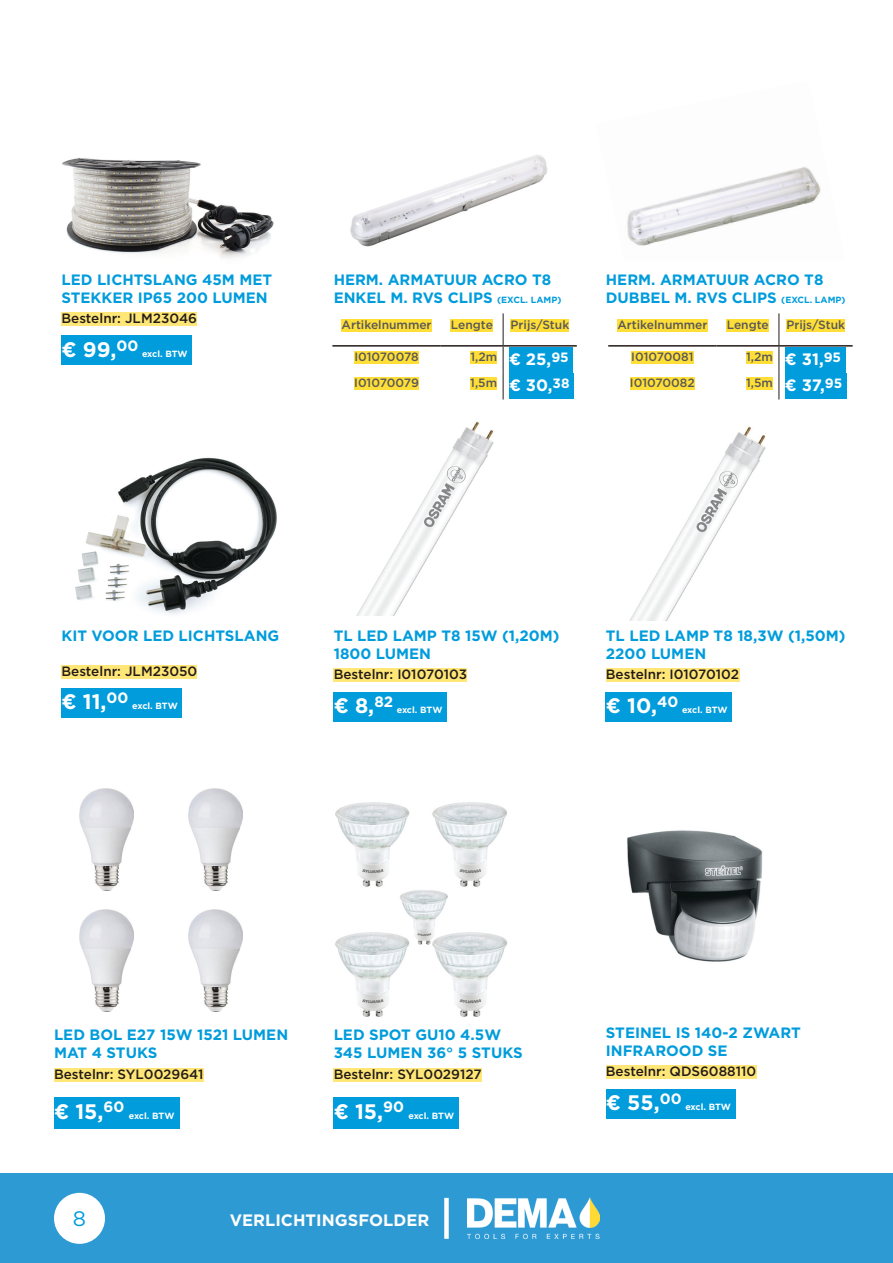
<style>
.page{position:relative;width:893px;height:1263px;background:#fff}
.page>*{position:absolute;margin:0;border:0;box-sizing:border-box;transform-origin:0 0}
.Alineastijl_1{font:700 21px "Gotham";color:#fff}
.t1{font:21px "Gotham";color:#009cdc}
.Alineastijl_1-2{font:700 16.5px "Gotham";color:#fff}
.t2{font:700 15px/18px "Gotham";color:#009cdc}
.Alineastijl_2{font:500 13.5px "Gotham";color:#231b1a}
.Artikelnummer{font:500 12px "Gotham";color:#595858}
.Artikelnummer_geel{font:500 12px "Gotham";color:#595858}
.Alineastijl_1-3{font:700 9px "Gotham";letter-spacing:-.01em;color:#fff}
.s1{font-size:21px}
.s2{font-size:9px}
</style>
<div class="page">
<div style="left:0;top:1174px;width:893px;height:89px;background:#2e9ad4"></div>
<div style="left:54px;top:1193px;width:51px;height:51px;background:#fff;border-radius:50%"></div>
<div style="left:444px;top:1198px;width:5px;height:41px;background:#fff"></div>
<img style="left:468px;top:1198px;width:132px;height:41px">
<div style="left:61px;top:312px;width:136px;height:14px;background:#ffe777"></div>
<div style="left:61px;top:336px;width:131px;height:29px;background:#009cdc"></div>
<div style="left:334px;top:668px;width:133px;height:14px;background:#ffe777"></div>
<div style="left:334px;top:692px;width:113px;height:29px;background:#009cdc"></div>
<div style="left:61px;top:665px;width:136px;height:13px;background:#ffe777"></div>
<div style="left:61px;top:688px;width:121px;height:30px;background:#009cdc"></div>
<div style="left:606px;top:668px;width:133px;height:14px;background:#ffe777"></div>
<div style="left:606px;top:692px;width:126px;height:29px;background:#009cdc"></div>
<div style="left:606px;top:1065px;width:150px;height:14px;background:#ffe777"></div>
<div style="left:606px;top:1089px;width:129px;height:29px;background:#009cdc"></div>
<div style="left:54px;top:1068px;width:150px;height:13px;background:#ffe777"></div>
<div style="left:54px;top:1097px;width:126px;height:31px;background:#009cdc"></div>
<div style="left:334px;top:1068px;width:148px;height:13px;background:#ffe777"></div>
<div style="left:334px;top:1097px;width:125px;height:31px;background:#009cdc"></div>
<img style="left:62px;top:158px;width:212px;height:100px">
<img style="left:357px;top:422px;width:137px;height:194px">
<img style="left:350px;top:155px;width:198px;height:92px">
<img style="left:75px;top:457px;width:202px;height:158px">
<img style="left:627px;top:167px;width:194px;height:79px">
<img style="left:630px;top:427px;width:136px;height:193px">
<img style="left:627px;top:830px;width:136px;height:132px">
<hr style="left:503px;top:313px;width:1px;height:32px;background:#231b1a">
<svg style="left:503px;top:347px;width:1px;height:52px"></svg>
<hr style="left:332px;top:345px;width:109px;height:2px;background:#231b1a">
<hr style="left:441px;top:345px;width:62px;height:2px;background:#231b1a">
<hr style="left:503px;top:345px;width:74px;height:2px;background:#231b1a">
<div style="left:342px;top:319px;width:90px;height:12px;background:#ffdf37"></div>
<div style="left:451px;top:319px;width:42px;height:12px;background:#ffdf37"></div>
<div style="left:511px;top:319px;width:58px;height:12px;background:#ffdf37"></div>
<div style="left:354px;top:352px;width:65px;height:12px;background:#ffdf37"></div>
<div style="left:470px;top:352px;width:27px;height:12px;background:#ffdf37"></div>
<div style="left:509px;top:348px;width:64px;height:25px;background:#009cdc"></div>
<div style="left:354px;top:378px;width:65px;height:12px;background:#ffdf37"></div>
<div style="left:470px;top:378px;width:27px;height:12px;background:#ffdf37"></div>
<div style="left:509px;top:374px;width:65px;height:25px;background:#009cdc"></div>
<hr style="left:779px;top:313px;width:1px;height:32px;background:#231b1a">
<svg style="left:779px;top:347px;width:1px;height:52px"></svg>
<hr style="left:608px;top:345px;width:109px;height:2px;background:#231b1a">
<hr style="left:717px;top:345px;width:62px;height:2px;background:#231b1a">
<hr style="left:779px;top:345px;width:74px;height:2px;background:#231b1a">
<div style="left:617px;top:319px;width:90px;height:12px;background:#ffdf37"></div>
<div style="left:727px;top:319px;width:42px;height:12px;background:#ffdf37"></div>
<div style="left:786px;top:319px;width:59px;height:12px;background:#ffdf37"></div>
<div style="left:631px;top:352px;width:63px;height:12px;background:#ffdf37"></div>
<div style="left:746px;top:352px;width:27px;height:12px;background:#ffdf37"></div>
<div style="left:785px;top:348px;width:60px;height:25px;background:#009cdc"></div>
<div style="left:630px;top:378px;width:65px;height:12px;background:#ffdf37"></div>
<div style="left:746px;top:378px;width:27px;height:12px;background:#ffdf37"></div>
<div style="left:785px;top:374px;width:62px;height:25px;background:#009cdc"></div>
<img style="left:80px;top:789px;width:54px;height:102px">
<img style="left:335px;top:802px;width:75px;height:85px">
<img style="left:335px;top:932px;width:73px;height:85px">
<img style="left:432px;top:802px;width:75px;height:85px">
<img style="left:433px;top:932px;width:74px;height:85px">
<img style="left:80px;top:909px;width:54px;height:102px">
<img style="left:189px;top:789px;width:54px;height:102px">
<img style="left:189px;top:909px;width:54px;height:102px">
<img style="left:389px;top:880px;width:69px;height:66px">
<p class="t2" style="left:61px;top:270px;width:212px">LED LICHTSLANG 45M MET<br>STEKKER IP65 200 LUMEN</p>
<p class="Alineastijl_2" style="left:61px;top:309px;width:137px">Bestelnr: JLM23046</p>
<p class="Alineastijl_1-3" style="left:61px;top:348px;width:128px"><span class="s1">€ 99,</span><sup>00</sup> excl. BTW</p>
<p class="t2" style="left:334px;top:270px;width:229px">HERM. ARMATUUR ACRO T8<br>ENKEL M. RVS CLIPS <span class="s2">(EXCL. LAMP)</span></p>
<p class="Artikelnummer" style="left:342px;top:317px;width:92px">Artikelnummer</p>
<p class="Artikelnummer" style="left:451px;top:317px;width:44px">Lengte</p>
<p class="Artikelnummer" style="left:511px;top:317px;width:60px">Prijs/Stuk</p>
<p class="Artikelnummer_geel" style="left:354px;top:349px;width:66px">I01070078</p>
<p class="Artikelnummer_geel" style="left:470px;top:349px;width:28px">1,2m</p>
<p class="Alineastijl_1-2" style="left:509px;top:348px;width:61px">€ 25,<sup>95</sup></p>
<p class="Artikelnummer_geel" style="left:354px;top:375px;width:66px">I01070079</p>
<p class="Artikelnummer_geel" style="left:470px;top:375px;width:28px">1,5m</p>
<p class="Alineastijl_1-2" style="left:509px;top:374px;width:62px">€ 30,<sup>38</sup></p>
<p class="t2" style="left:606px;top:270px;width:241px">HERM. ARMATUUR ACRO T8<br>DUBBEL M. RVS CLIPS <span class="s2">(EXCL. LAMP)</span></p>
<p class="Artikelnummer" style="left:617px;top:317px;width:92px">Artikelnummer</p>
<p class="Artikelnummer" style="left:727px;top:317px;width:44px">Lengte</p>
<p class="Artikelnummer" style="left:786px;top:317px;width:60px">Prijs/Stuk</p>
<p class="Artikelnummer_geel" style="left:631px;top:349px;width:64px">I01070081</p>
<p class="Artikelnummer_geel" style="left:746px;top:349px;width:28px">1,2m</p>
<p class="Alineastijl_1-2" style="left:785px;top:348px;width:58px">€ 31,<sup>95</sup></p>
<p class="Artikelnummer_geel" style="left:630px;top:375px;width:66px">I01070082</p>
<p class="Artikelnummer_geel" style="left:746px;top:375px;width:28px">1,5m</p>
<p class="Alineastijl_1-2" style="left:785px;top:374px;width:59px">€ 37,<sup>95</sup></p>
<p class="t2" style="left:61px;top:626px;width:219px">KIT VOOR LED LICHTSLANG</p>
<p class="Alineastijl_2" style="left:61px;top:662px;width:137px">Bestelnr: JLM23050</p>
<p class="Alineastijl_1-3" style="left:61px;top:700px;width:118px"><span class="s1">€ 11,</span><sup>00</sup> excl. BTW</p>
<p class="t2" style="left:334px;top:626px;width:227px">TL LED LAMP T8 15W (1,20M)<br>1800 LUMEN</p>
<p class="Alineastijl_2" style="left:334px;top:665px;width:135px">Bestelnr: I01070103</p>
<p class="Alineastijl_1-3" style="left:334px;top:704px;width:110px"><span class="s1">€ 8,</span><sup>82</sup> excl. BTW</p>
<p class="t2" style="left:606px;top:626px;width:241px">TL LED LAMP T8 18,3W (1,50M)<br>2200 LUMEN</p>
<p class="Alineastijl_2" style="left:606px;top:665px;width:135px">Bestelnr: I01070102</p>
<p class="Alineastijl_1-3" style="left:606px;top:704px;width:123px"><span class="s1">€ 10,</span><sup>40</sup> excl. BTW</p>
<p class="t2" style="left:54px;top:1025px;width:236px">LED BOL E27 15W 1521 LUMEN<br>MAT 4 STUKS</p>
<p class="Alineastijl_2" style="left:54px;top:1065px;width:151px">Bestelnr: SYL0029641</p>
<p class="Alineastijl_1" style="left:54px;top:1098px;width:72px">€ 15,<sup>60</sup></p>
<p class="Alineastijl_1-3" style="left:129px;top:1110px;width:47px">excl. BTW</p>
<p class="t2" style="left:334px;top:1025px;width:191px">LED SPOT GU10 4.5W<br>345 LUMEN 36° 5 STUKS</p>
<p class="Alineastijl_2" style="left:334px;top:1065px;width:150px">Bestelnr: SYL0029127</p>
<p class="Alineastijl_1" style="left:334px;top:1098px;width:72px">€ 15,<sup>90</sup></p>
<p class="Alineastijl_1-3" style="left:408px;top:1110px;width:47px">excl. BTW</p>
<h1 class="t1" style="left:73px;top:1205px;width:15px">8</h1>
<p class="Alineastijl_1-2" style="left:230px;top:1209px;width:201px">VERLICHTINGSFOLDER</p>
<p class="t2" style="left:606px;top:1023px;width:197px">STEINEL IS 140-2 ZWART<br>INFRAROOD SE</p>
<p class="Alineastijl_2" style="left:606px;top:1062px;width:152px">Bestelnr: QDS6088110</p>
<p class="Alineastijl_1-3" style="left:606px;top:1101px;width:127px"><span class="s1">€ 55,</span><sup>00</sup> excl. BTW</p>
</div>
